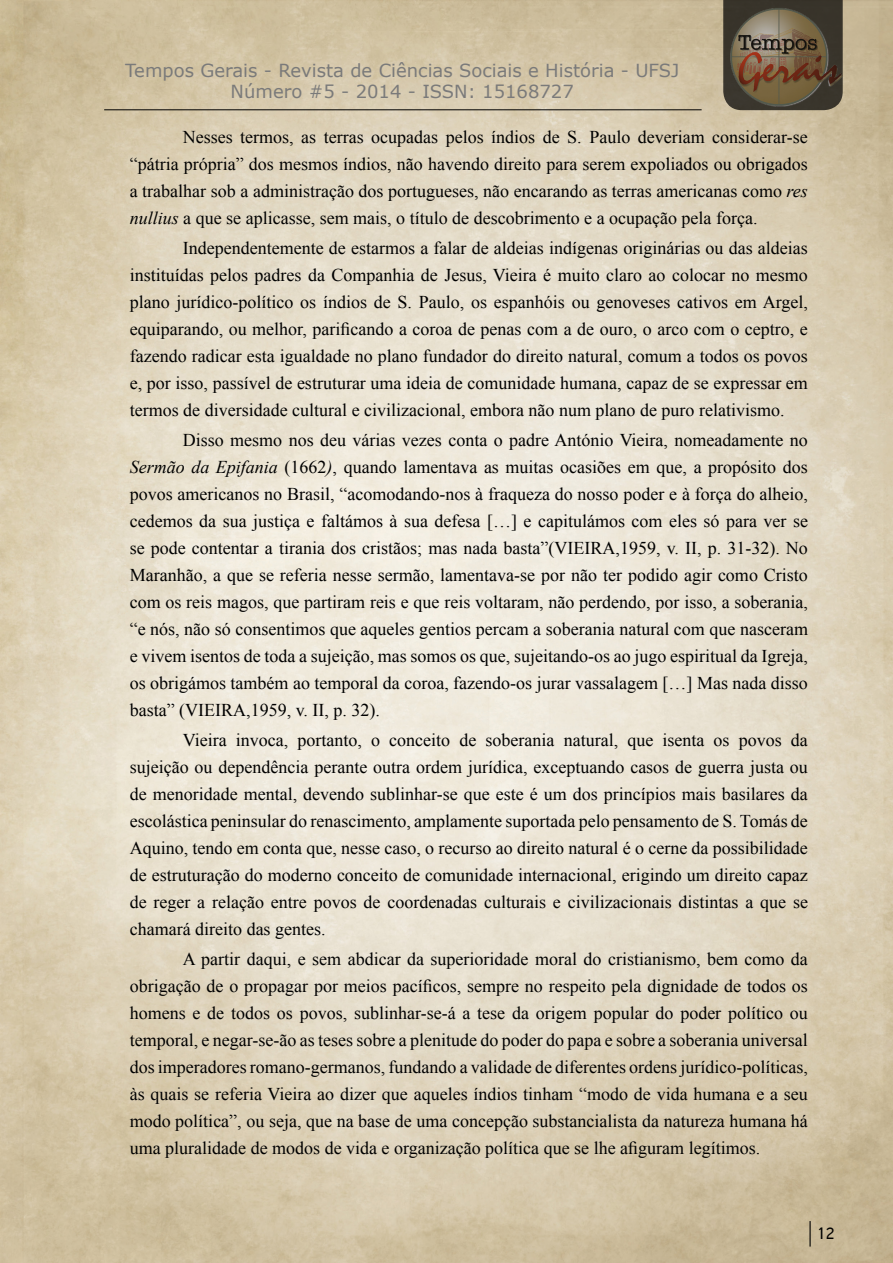
<style>
.page{position:relative;width:893px;height:1263px;background:#fff}
.page>*{position:absolute;margin:0;border:0;box-sizing:border-box;transform-origin:0 0}
.t1{font:18px/27px "Times New Roman";color:#000;text-align:justify}
.t2{font:18px/21.6px "Verdana";color:#7a7a7a;text-align:center}
.t3{font:18px "Raavi";color:#000}
.s1{font-style:italic}
</style>
<div class="page">
<img style="left:0;top:0;width:893px;height:1263px">
<hr style="left:104px;top:109px;width:598px;height:1px;background:#000">
<svg style="left:723px;top:0;width:120px;height:110px"></svg>
<img style="left:724px;top:4px;width:169px;height:106px">
<hr style="left:809px;top:1221px;width:2px;height:25px;background:#000">
<p class="t2" style="left:125px;top:59px;width:556px">Tempos Gerais - Revista de Ciências Sociais e História - UFSJ<br>Número #5 - 2014 - ISSN: 15168727</p>
<p class="t1" style="left:130px;top:123px;width:680px;text-indent:53px">Nesses termos, as terras ocupadas pelos índios de S. Paulo deveriam considerar-se “pátria própria” dos mesmos índios, não havendo direito para serem expoliados ou obrigados a trabalhar sob a administração dos portugueses, não encarando as terras americanas como <span class="s1">res nullius</span> a que se aplicasse, sem mais, o título de descobrimento e a ocupação pela força.</p>
<p class="t1" style="left:130px;top:234px;width:680px;text-indent:53px">Independentemente de estarmos a falar de aldeias indígenas originárias ou das aldeias instituídas pelos padres da Companhia de Jesus, Vieira é muito claro ao colocar no mesmo plano jurídico-político os índios de S. Paulo, os espanhóis ou genoveses cativos em Argel, equiparando, ou melhor, parificando a coroa de penas com a de ouro, o arco com o ceptro, e fazendo radicar esta igualdade no plano fundador do direito natural, comum a todos os povos e, por isso, passível de estruturar uma ideia de comunidade humana, capaz de se expressar em termos de diversidade cultural e civilizacional, embora não num plano de puro relativismo.</p>
<p class="t1" style="left:130px;top:426px;width:680px;text-indent:53px">Disso mesmo nos deu várias vezes conta o padre António Vieira, nomeadamente no <span class="s1">Sermão da Epifania</span> (1662<span class="s1">)</span>, quando lamentava as muitas ocasiões em que, a propósito dos povos americanos no Brasil, “acomodando-nos à fraqueza do nosso poder e à força do alheio, cedemos da sua justiça e faltámos à sua defesa […] e capitulámos com eles só para ver se se pode contentar a tirania dos cristãos; mas nada basta”(VIEIRA,1959, v. II, p. 31-32). No Maranhão, a que se referia nesse sermão, lamentava-se por não ter podido agir como Cristo com os reis magos, que partiram reis e que reis voltaram, não perdendo, por isso, a soberania, “e nós, não só consentimos que aqueles gentios percam a soberania natural com que nasceram e vivem isentos de toda a sujeição, mas somos os que, sujeitando-os ao jugo espiritual da Igreja, os obrigámos também ao temporal da coroa, fazendo-os jurar vassalagem […] Mas nada disso basta” (VIEIRA,1959, v. II, p. 32).</p>
<p class="t1" style="left:130px;top:726px;width:680px;text-indent:53px">Vieira invoca, portanto, o conceito de soberania natural, que isenta os povos da sujeição ou dependência perante outra ordem jurídica, exceptuando casos de guerra justa ou de menoridade mental, devendo sublinhar-se que este é um dos princípios mais basilares da escolástica peninsular do renascimento, amplamente suportada pelo pensamento de S. Tomás de Aquino, tendo em conta que, nesse caso, o recurso ao direito natural é o cerne da possibilidade de estruturação do moderno conceito de comunidade internacional, erigindo um direito capaz de reger a relação entre povos de coordenadas culturais e civilizacionais distintas a que se chamará direito das gentes.</p>
<p class="t1" style="left:130px;top:945px;width:680px;text-indent:53px">A partir daqui, e sem abdicar da superioridade moral do cristianismo, bem como da obrigação de o propagar por meios pacíficos, sempre no respeito pela dignidade de todos os homens e de todos os povos, sublinhar-se-á a tese da origem popular do poder político ou temporal, e negar-se-ão as teses sobre a plenitude do poder do papa e sobre a soberania universal dos imperadores romano-germanos, fundando a validade de diferentes ordens jurídico-políticas, às quais se referia Vieira ao dizer que aqueles índios tinham “modo de vida humana e a seu modo política”, ou seja, que na base de uma concepção substancialista da natureza humana há uma pluralidade de modos de vida e organização política que se lhe afiguram legítimos.</p>
<p class="t3" style="left:817px;top:1222px;width:19px">12</p>
</div>
